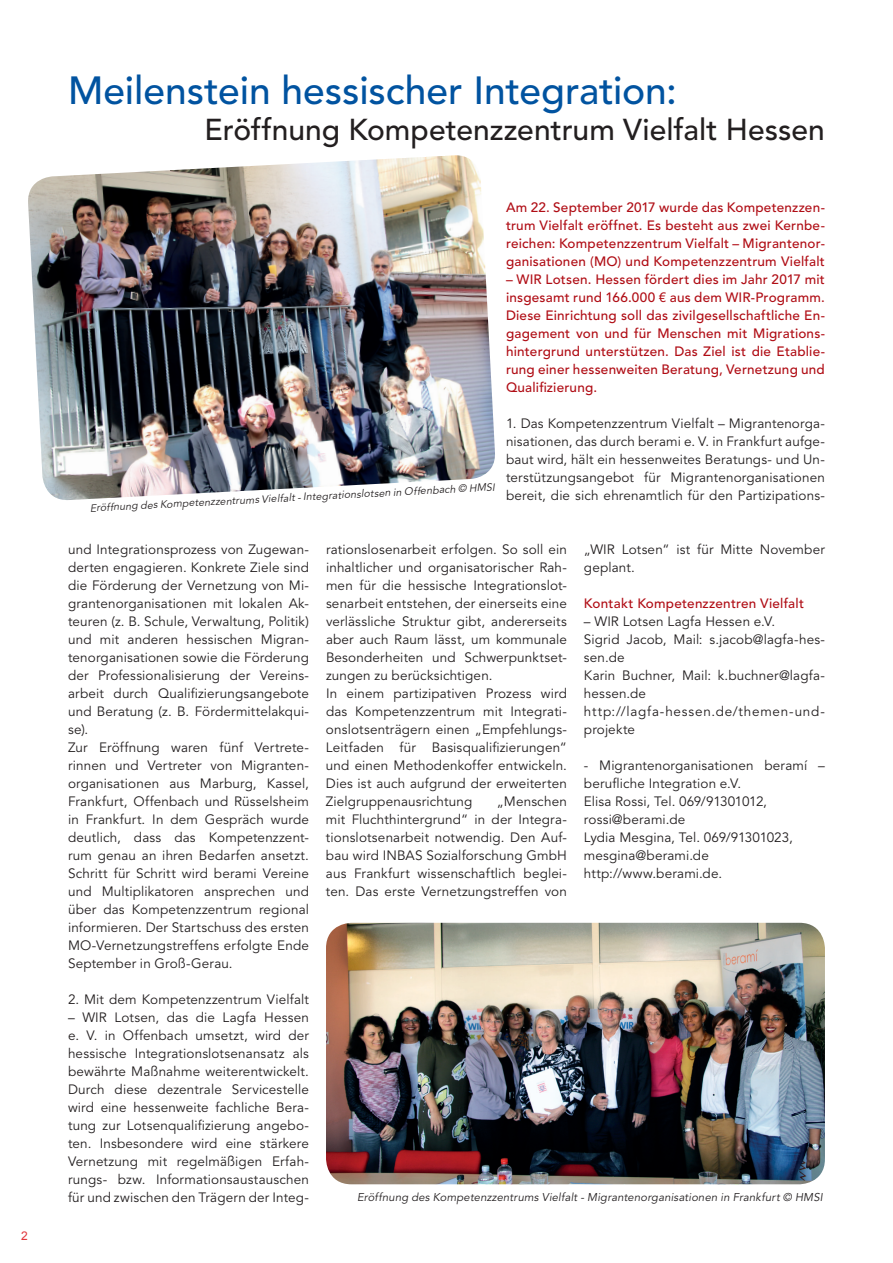
<style>
.page{position:relative;width:893px;height:1263px;background:#fff}
.page>*{position:absolute;margin:0;border:0;box-sizing:border-box;transform-origin:0 0}
.t1{font:500 39px "Avenir LT Std";color:#0153a0}
.t2{font:500 30px "Avenir LT Std";color:#231f20}
.t3{font:13.5px/18px "Avenir LT Std";letter-spacing:.01em;color:#231f20}
.t4{font:500 13.5px/18px "Avenir LT Std";letter-spacing:.015em;color:#b00d15;text-align:justify}
.t5{font:12px "Arial";color:#e1373d}
.t6{font:italic 11.25px "Avenir LT Std";letter-spacing:.015em;color:#231f20}
.t7{font:italic 10.5px "Avenir LT Std";color:#231f20}
</style>
<div class="page">
<img style="left:28px;top:155px;width:467px;height:345px">
<img style="left:326px;top:923px;width:499px;height:261px">
<p class="t5" style="left:21px;top:1228px;width:8px">2</p>
<h1 class="t1" style="left:68px;top:68px;width:610px">Meilenstein hessischer Integration:</h1>
<h2 class="t2" style="left:205px;top:112px;width:622px">Eröffnung Kompetenzzentrum Vielfalt Hessen</h2>
<p class="t7" style="left:90px;top:502px;width:407px;rotate:-3deg">Eröffnung des Kompetenzzentrums Vielfalt - Integrationslotsen in Offenbach © HMSI</p>
<p class="t4" style="left:506px;top:199px;width:320px">Am 22. September 2017 wurde das Kompetenzzen&shy;trum Vielfalt eröffnet. Es besteht aus zwei Kernbe&shy;reichen: Kompetenzzentrum Vielfalt – Migrantenor&shy;ganisationen (MO) und Kompetenzzentrum Vielfalt</p>
<p class="t4" style="left:506px;top:271px;width:320px">– WIR Lotsen. Hessen fördert dies im Jahr 2017 mit insgesamt rund 166.000 € aus dem WIR-Programm.<br>Diese Einrichtung soll das zivilgesellschaftliche En&shy;gagement von und für Menschen mit Migrations&shy;hintergrund unterstützen. Das Ziel ist die Etablie&shy;rung einer hessenweiten Beratung, Vernetzung und Qualifizierung.</p>
<p class="t3" style="left:506px;top:415px;width:320px;text-align:justify">1. Das Kompetenzzentrum Vielfalt – Migrantenorga&shy;nisationen, das durch berami e. V. in Frankfurt aufge&shy;baut wird, hält ein hessenweites Beratungs- und Un&shy;terstützungsangebot für Migrantenorganisationen bereit, die sich ehrenamtlich für den Partizipations-</p>
<p class="t3" style="left:68px;top:541px;width:242px">und I ntegrationsprozess von Zugewan&shy;derten engagieren. Konkrete Ziele sind die Förderung der Vernetzung von Mi&shy;grantenorganisationen mit lokalen Ak&shy;teuren (z. B. Schule, Verwaltung, Politik) und mit anderen hessischen Migran&shy;tenorganisationen sowie die Förderung der Professionalisierung der Vereins&shy;arbeit durch Qualifizierungsangebote und Beratung (z. B. Fördermittelakqui&shy;se).<br>Zur Eröffnung waren fünf Vertrete&shy;rinnen und Vertreter von Migranten&shy;organisationen aus Marburg, Kassel, Frankfurt, Offenbach und Rüsselsheim in Frankfurt. I n dem Gespräch wurde deutlich, dass das Kompetenzzent&shy;rum genau an ihren Bedarfen ansetzt.<br>Schritt für Schritt wird berami Vereine und Multiplikatoren ansprechen und über das Kompetenzzentrum regional informieren. Der Startschuss des ersten MO-Vernetzungstreffens erfolgte Ende September in Groß-Gerau.</p>
<p class="t3" style="left:68px;top:991px;width:242px">2. Mit dem Kompetenzzentrum Vielfalt</p>
<p class="t3" style="left:68px;top:1009px;width:242px;text-align:justify">– WI R Lotsen, das die Lagfa Hessen e. V. in Offenbach umsetzt, wird der hessische I ntegrationslotsenansatz als bewährte Maßnahme weiterentwickelt.<br>Durch diese dezentrale Servicestelle wird eine hessenweite fachliche Bera&shy;tung zur Lotsenqualifizierung angebo&shy;ten. I nsbesondere wird eine stärkere Vernetzung mit regelmäßigen Erfah&shy;rungs- bzw. I nformationsaustauschen für und zwischen den Trägern der I nteg-</p>
<p class="t3" style="left:326px;top:540px;width:242px">rationslosenarbeit erfolgen. So soll ein inhaltlicher und organisatorischer Rah&shy;men für die hessische I ntegrationslot&shy;senarbeit entstehen, der einerseits eine verlässliche Struktur gibt, andererseits aber auch Raum lässt, um kommunale Besonderheiten und Schwerpunktset&shy;zungen zu berücksichtigen.<br>I n einem partizipativen Prozess wird das Kompetenzzentrum mit I ntegrati&shy;onslotsenträgern einen „Empfehlungs-Leitfaden für Basisqualifizierungen“ und einen Methodenkoffer entwickeln.<br>Dies ist auch aufgrund der erweiterten Zielgruppenausrichtung</p>
<p class="t3" style="left:326px;top:792px;width:242px;text-align:justify;text-indent:171px">„Menschen mit Fluchthintergrund“ in der I ntegra&shy;tionslotsenarbeit notwendig. Den Auf&shy;bau wird IN BAS Sozialforschung GmbH aus Frankfurt wissenschaftlich beglei&shy;ten. Das erste Vernetzungstreffen von</p>
<p class="t3" style="left:584px;top:540px;width:242px">„WI R Lotsen“ ist für Mitte N ovember geplant.</p>
<p class="t4" style="left:584px;top:594px;width:222px">Kontakt Kompetenzzentren Vielfalt</p>
<p class="t3" style="left:584px;top:612px;width:242px">– WI R Lotsen Lagfa Hessen e.V.<br>Sigrid Jacob, Mail: s.jacob@lagfa-hes&shy;sen.de<br>Karin Buchner, Mail: k.buchner@lagfa&shy;hessen.de http://lagfa-hessen.de/themen-und&shy;projekte</p>
<p class="t3" style="left:584px;top:756px;width:242px">- Migrantenorganisationen beramí – berufliche I ntegration e.V.<br>Elisa Rossi, Tel. 069/91301012, rossi@berami.de<br>Lydia Mesgina, Tel. 069/91301023, mesgina@berami.de http://www.berami.de.</p>
<p class="t6" style="left:357px;top:1190px;width:467px">Eröffnung des Kompetenzzentrums Vielfalt - Migrantenorganisationen in Frankfurt © HMSI</p>
</div>
